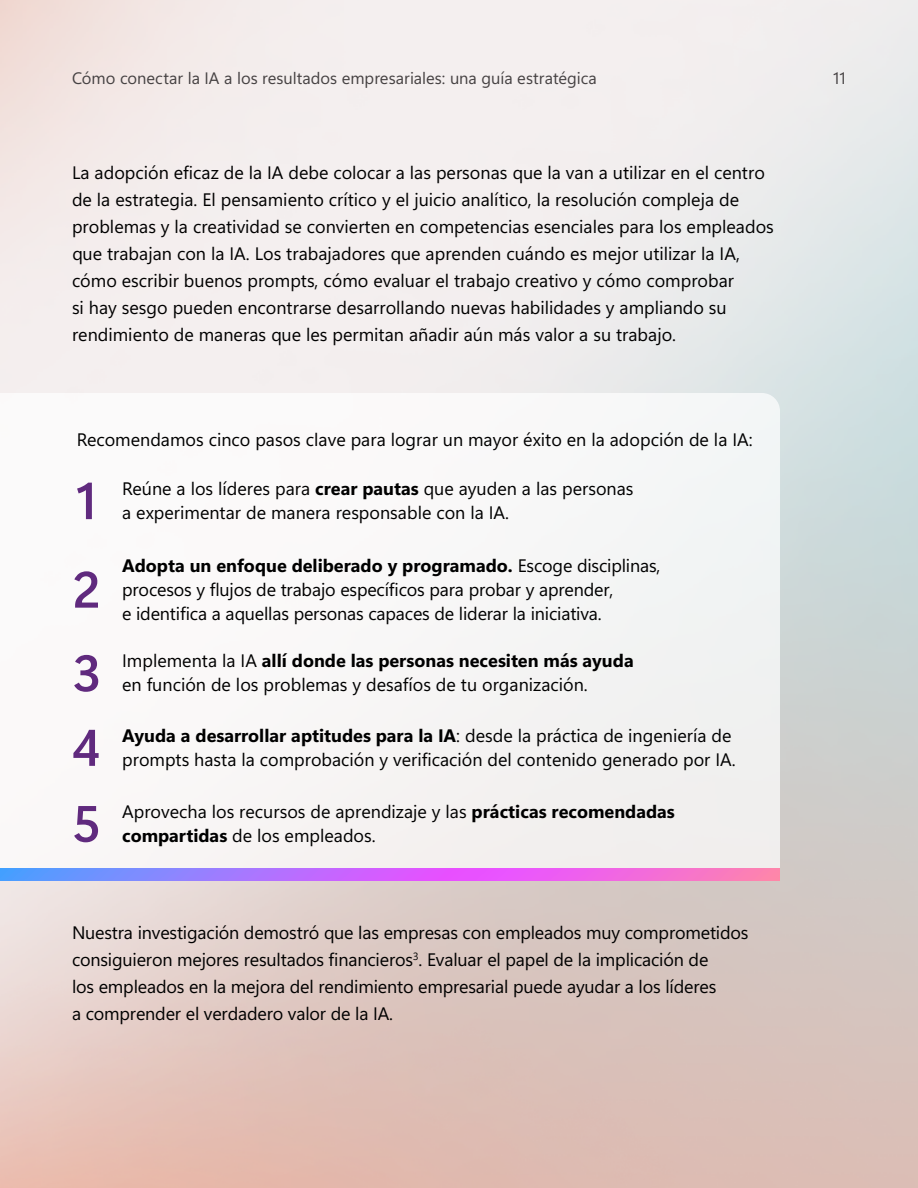
<style>
.page{position:relative;width:918px;height:1188px;background:#fff}
.page>*{position:absolute;margin:0;border:0;box-sizing:border-box;transform-origin:0 0}
.toc_Nºs{font:51px "Segoe Sans 240000";color:#602a7e}
.Body_12_18{font:18px/27px "Segoe Sans a 8000";color:#000}
.body_copy_12_16{font:18px/24px "Segoe Sans a 8000";color:#000}
.t1{font:16.5px "Segoe Sans a 8000";color:#454142}
.s1{font-family:"Segoe Sans a 8000 2 bc 0000"}
</style>
<div class="page">
<img style="left:0;top:0;width:918px;height:1188px">
<svg style="left:0;top:393px;width:780px;height:475px"></svg>
<svg style="left:0;top:868px;width:780px;height:12px;background:#c072f1"></svg>
<p class="t1" style="left:72px;top:67px;width:527px">Cómo conectar la IA a los resultados empresariales: una guía estratégica</p>
<p class="t1" style="left:833px;top:67px;width:14px">11</p>
<p class="Body_12_18" style="left:72px;top:159px;width:703px">La adopción eficaz de la IA debe colocar a las personas que la van a utilizar en el centro de la estrategia. El pensamiento crítico y el juicio analítico, la resolución compleja de problemas y la creatividad se convierten en competencias esenciales para los empleados que trabajan con la IA. Los trabajadores que aprenden cuándo es mejor utilizar la IA, cómo escribir buenos prompts, cómo evaluar el trabajo creativo y cómo comprobar<br>si hay sesgo pueden encontrarse desarrollando nuevas habilidades y ampliando su rendimiento de maneras que les permitan añadir aún más valor a su trabajo.</p>
<p class="Body_12_18" style="left:77px;top:426px;width:678px">Recomendamos cinco pasos clave para lograr un mayor éxito en la adopción de la IA:</p>
<p class="toc_Nºs" style="left:77px;top:465px;width:22px">1</p>
<p class="body_copy_12_16" style="left:122px;top:476px;width:513px">Reúne a los líderes para <span class="s1">crear pautas</span> que ayuden a las personas a experimentar de manera responsable con la IA.</p>
<p class="toc_Nºs" style="left:72px;top:553px;width:30px">2</p>
<p class="body_copy_12_16" style="left:122px;top:553px;width:540px"><span class="s1">Adopta un enfoque deliberado y programado.</span> Escoge disciplinas, procesos y flujos de trabajo específicos para probar y aprender,<br>e identifica a aquellas personas capaces de liderar la iniciativa.</p>
<p class="toc_Nºs" style="left:72px;top:637px;width:30px">3</p>
<p class="body_copy_12_16" style="left:122px;top:648px;width:513px">Implementa la IA <span class="s1">allí donde las personas necesiten más ayuda </span>en función de los problemas y desafíos de tu organización.</p>
<p class="toc_Nºs" style="left:72px;top:711px;width:30px">4</p>
<p class="body_copy_12_16" style="left:122px;top:723px;width:615px"><span class="s1">Ayuda a desarrollar aptitudes para la IA</span>: desde la práctica de ingeniería de prompts hasta la comprobación y verificación del contenido generado por IA.</p>
<p class="toc_Nºs" style="left:72px;top:787px;width:30px">5</p>
<p class="body_copy_12_16" style="left:122px;top:799px;width:554px">Aprovecha los recursos de aprendizaje y las <span class="s1">prácticas recomendadas compartidas</span> de los empleados.</p>
<p class="Body_12_18" style="left:72px;top:919px;width:678px">Nuestra investigación demostró que las empresas con empleados muy comprometidos consiguieron mejores resultados financieros<sup>3</sup>. Evaluar el papel de la implicación de<br>los empleados en la mejora del rendimiento empresarial puede ayudar a los líderes<br>a comprender el verdadero valor de la IA.</p>
</div>
